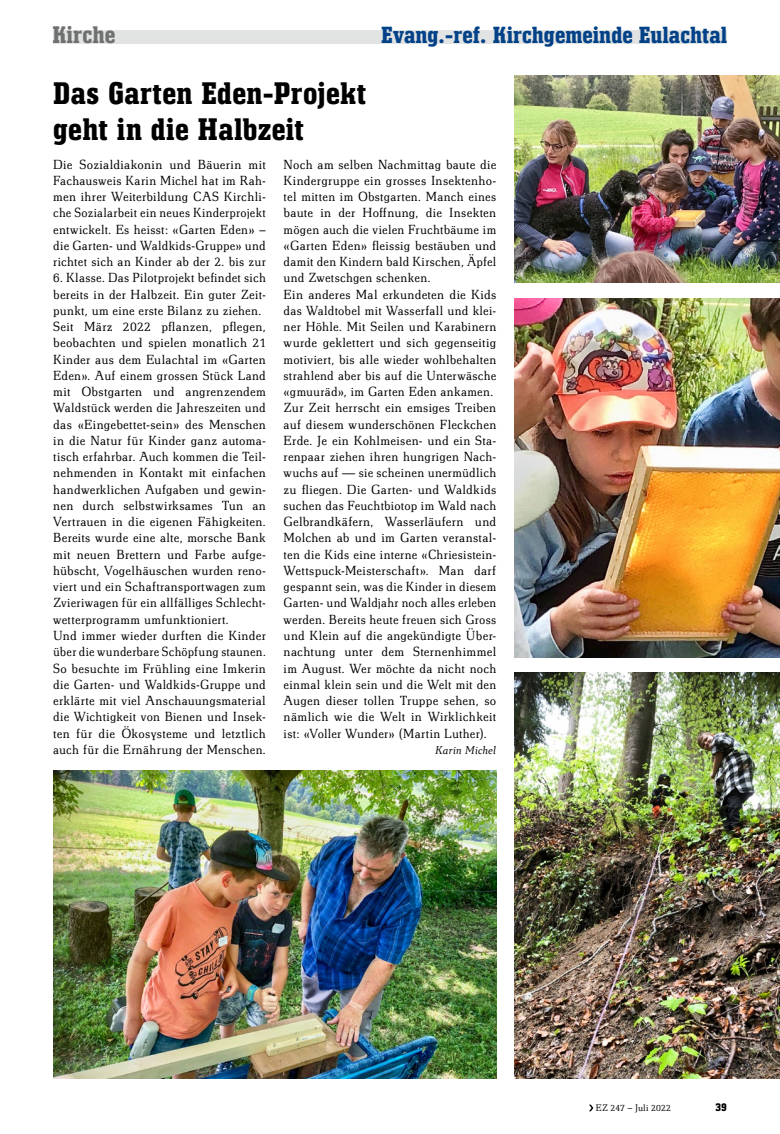
<style>
.page{position:relative;width:780px;height:1134px;background:#fff}
.page>*{position:absolute;margin:0;border:0;box-sizing:border-box;transform-origin:0 0}
.t1{font:700 32.5px/36.2px "Technotyp Condensed";letter-spacing:.01em;color:#000}
.t2{font:700 25px "Technotyp Condensed";letter-spacing:.005em;color:#6f7070}
.t3{font:700 24.38px "Technotyp Condensed";color:#004188}
.t4{font:300 13.75px/16.2px "Technotyp";letter-spacing:.02em;color:#000}
.t5{font:700 12.5px "Technotyp Condensed";color:#000}
.t6{font:italic 300 11.88px "Technotyp";letter-spacing:.015em;color:#000}
.t7{font:300 10px "Technotyp";letter-spacing:.02em;color:#000}
</style>
<div class="page">
<div style="left:53px;top:30px;width:673px;height:13px;background:#e2e3e3"></div>
<svg style="left:589px;top:1104px;width:4px;height:7px"></svg>
<img style="left:53px;top:770px;width:443px;height:308px">
<img style="left:514px;top:298px;width:266px;height:360px">
<img style="left:514px;top:672px;width:266px;height:407px">
<img style="left:514px;top:76px;width:266px;height:206px">
<h2 class="t2" style="left:52px;top:20px;width:64px">Kirche</h2>
<h3 class="t3" style="left:381px;top:21px;width:348px">Evang.-ref. Kirchgemeinde Eulachtal</h3>
<h1 class="t1" style="left:53px;top:74px;width:315px">Das Garten Eden-Projekt geht in die Halbzeit</h1>
<p class="t4" style="left:53px;top:156px;width:214px;text-align:justify">Die Sozialdiakonin und Bäuerin mit Fachausweis Karin Michel hat im Rah&shy;men ihrer Weiterbildung CAS Kirchli&shy;che Sozialarbeit ein neues Kinderprojekt entwickelt. Es heisst: «Garten Eden» – die Garten- und Waldkids-Gruppe» und richtet sich an Kinder ab der 2. bis zur</p>
<p class="t4" style="left:53px;top:270px;width:214px">6. Klasse. Das Pilotprojekt befindet sich bereits in der Halbzeit. Ein guter Zeit&shy;punkt, um eine erste Bilanz zu ziehen.<br>Seit März 2022 pflanzen, pflegen, beobachten und spielen monatlich 21<br>Kinder aus dem Eulachtal im «Garten Eden». Auf einem grossen Stück Land mit Obstgarten und angrenzendem Waldstück werden die Jahreszeiten und das «Eingebettet-sein» des Menschen in die Natur für Kinder ganz automa&shy;tisch erfahrbar. Auch kommen die Teil&shy;nehmenden in Kontakt mit einfachen handwerklichen Aufgaben und gewin&shy;nen durch selbstwirksames Tun an Vertrauen in die eigenen Fähigkeiten.<br>Bereits wurde eine alte, morsche Bank mit neuen Brettern und Farbe aufge&shy;hübscht, Vogelhäuschen wurden reno&shy;viert und ein Schaftransportwagen zum Zvieriwagen für ein allfälliges Schlecht&shy;wetterprogramm umfunktioniert.<br>Und immer wieder durften die Kinder über die wunderbare Schöpfung staunen.<br>So besuchte im Frühling eine Imkerin die Garten- und Waldkids-Gruppe und erklärte mit viel Anschauungsmaterial die Wichtigkeit von Bienen und Insek&shy;ten für die Ökosysteme und letztlich auch für die Ernährung der Menschen.</p>
<p class="t4" style="left:283px;top:156px;width:214px">Noch am selben Nachmittag baute die Kindergruppe ein grosses Insektenho&shy;tel mitten im Obstgarten. Manch eines baute in der Hoffnung, die Insekten mögen auch die vielen Fruchtbäume im «Garten Eden» fleissig bestäuben und damit den Kindern bald Kirschen, Äpfel und Zwetschgen schenken.<br>Ein anderes Mal erkundeten die Kids das Waldtobel mit Wasserfall und klei&shy;ner Höhle. Mit Seilen und Karabinern wurde geklettert und sich gegenseitig motiviert, bis alle wieder wohlbehalten strahlend aber bis auf die Unterwäsche «gmuuräd», im Garten Eden ankamen.<br>Zur Zeit herrscht ein emsiges Treiben auf diesem wunderschönen Fleckchen Erde. Je ein Kohlmeisen- und ein Sta&shy;renpaar ziehen ihren hungrigen Nach&shy;wuchs auf — sie scheinen unermüdlich zu fliegen. Die Garten- und Waldkids suchen das Feuchtbiotop im Wald nach Gelbrandkäfern, Wasserläufern und Molchen ab und im Garten veranstal&shy;ten die Kids eine interne «Chriesistein-Wettspuck-Meisterschaft». Man darf gespannt sein, was die Kinder in diesem Garten- und Waldjahr noch alles erleben werden. Bereits heute freuen sich Gross und Klein auf die angekündigte Über&shy;nachtung unter dem Sternenhimmel im August. Wer möchte da nicht noch einmal klein sein und die Welt mit den Augen dieser tollen Truppe sehen, so nämlich wie die Welt in Wirklichkeit ist: «Voller Wunder» (Martin Luther).</p>
<p class="t6" style="left:435px;top:743px;width:62px">Karin Michel</p>
<p class="t7" style="left:596px;top:1102px;width:77px">EZ 247 – Juli 2022</p>
<p class="t5" style="left:715px;top:1100px;width:13px">39</p>
</div>
